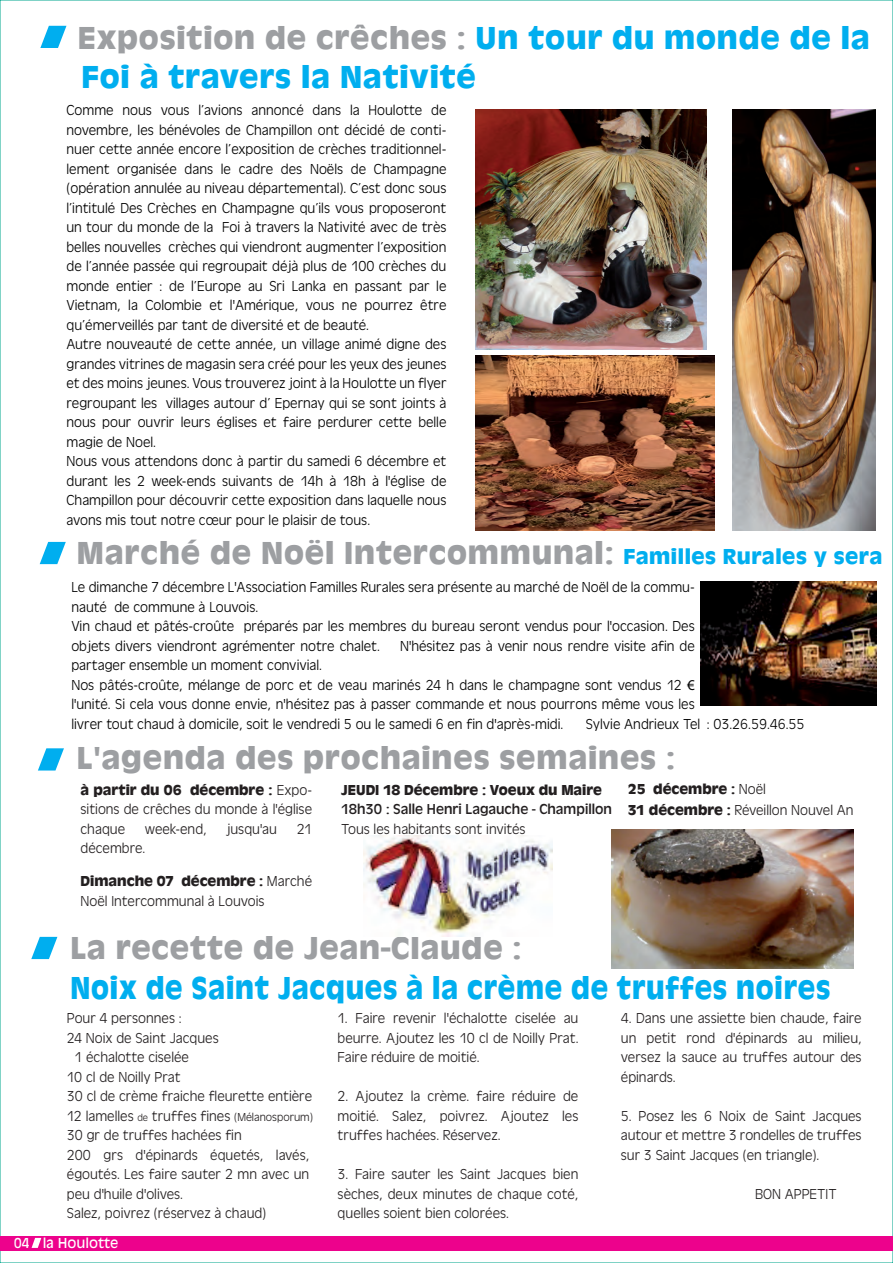
<style>
.page{position:relative;width:893px;height:1263px;background:#fff}
.page>*{position:absolute;margin:0;border:0;box-sizing:border-box;transform-origin:0 0}
.t1{font:700 33px "Antique Olive T";letter-spacing:.025em;color:#9d9fa2}
.t2{font:700 33px/39.6px "Antique Olive T";letter-spacing:.025em;color:#00aeef;scale:.9 1}
.t3{font:700 33px/39.6px "Antique Olive T";letter-spacing:.025em;color:#00aeef}
.t4{font:300 15px/19.5px "Antique Olive T";color:#000}
.t5{font:300 15px/19.5px "Antique Olive T";color:#231f20;text-align:justify}
.t6{font:15px/19.5px "Antique Olive T";color:#231f20}
.t7{font:700 15px/21px "Antique Olive T";color:#231f20}
.t8{font:13.5px "Antique Olive";color:#fff}
.s1{color:#9d9fa2}
.s2{font-size:22.5px;color:#00aeef}
.s3{font-family:"Myriad Pro";font-weight:400}
.s4{font-weight:300}
.s5{font-weight:700}
.s6{font-size:10.5px}
.s7{font-size:12px}
</style>
<div class="page">
<svg style="left:40px;top:26px;width:26px;height:22px"></svg>
<svg style="left:31px;top:937px;width:26px;height:22px"></svg>
<svg style="left:38px;top:748px;width:26px;height:22px"></svg>
<svg style="left:40px;top:542px;width:26px;height:22px"></svg>
<img style="left:732px;top:110px;width:143px;height:421px">
<img style="left:475px;top:109px;width:232px;height:240px">
<img style="left:475px;top:356px;width:240px;height:175px">
<img style="left:701px;top:581px;width:175px;height:124px">
<img style="left:611px;top:830px;width:242px;height:139px">
<div style="left:0;top:1236px;width:893px;height:15px;background:#ed028c"></div>
<svg style="left:32px;top:1238px;width:9px;height:10px"></svg>
<img style="left:364px;top:836px;width:189px;height:100px">
<p class="t3" style="left:78px;top:17px;width:793px"><span class="s1">Exposition de crêches :</span> Un tour du monde de la<br>Foi à travers la Nativité</p>
<p class="t4" style="left:66px;top:100px;width:382px">Comme nous vous l’avions annoncé dans la Houlotte de novembre, les bénévoles de Champillon ont décidé de conti&shy;nuer cette année encore l’exposition de crèches traditionnel&shy;lement organisée dans le cadre des Noëls de Champagne (opération annulée au niveau départemental). C’est donc sous l’intitulé Des Crèches en Champagne qu’ils vous proposeront un tour du monde de la Foi à travers la Nativité avec de très belles nouvelles crèches qui viendront augmenter l’exposition de l’année passée qui regroupait déjà plus de 100 crèches du monde entier : de l’Europe au Sri Lanka en passant par le Vietnam, la Colombie et l'Amérique, vous ne pourrez être qu’émerveillés par tant de diversité et de beauté.<br>Autre nouveauté de cette année, un village animé digne des grandes vitrines de magasin sera créé pour les yeux des jeunes et des moins jeunes. Vous trouverez joint à la Houlotte un flyer regroupant les villages autour d’ Epernay qui se sont joints à nous pour ouvrir leurs églises et faire perdurer cette belle magie de Noel.<br>Nous vous attendons donc à partir du samedi 6 décembre et durant les 2 week-ends suivants de 14h à 18h à l'église de Champillon pour découvrir cette exposition dans laquelle nous avons mis tout notre cœur pour le plaisir de tous.</p>
<p class="t1" style="left:77px;top:534px;width:807px">Marché de Noël Intercommunal: <span class="s2">Familles Rurales y sera</span></p>
<p class="t4" style="left:71px;top:577px;width:625px">Le dimanche 7 décembre L'Association Familles Rurales sera présente au marché de Noël de la commu&shy;nauté de commune à Louvois.<br>Vin chaud et pâtés-croûte préparés par les membres du bureau seront vendus pour l'occasion. Des objets divers viendront agrémenter notre chalet.</p>
<p class="t4" style="left:400px;top:636px;width:296px">N'hésitez pas à venir nous rendre visite afin de</p>
<p class="t4" style="left:71px;top:655px;width:625px">partager ensemble un moment convivial.<br>Nos pâtés-croûte, mélange de porc et de veau marinés 24 h dans le champagne sont vendus 12 <span class="s3">€ </span>l'unité. Si cela vous donne envie, n'hésitez pas à passer commande et nous pourrons même vous les livrer tout chaud à domicile, soit le vendredi 5 ou le samedi 6 en fin d'après-midi.</p>
<p class="t4" style="left:586px;top:714px;width:220px">Sylvie Andrieux Tel : 03.26.59.46.55</p>
<p class="t1" style="left:77px;top:739px;width:599px">L'agenda des prochaines semaines :</p>
<p class="t7" style="left:628px;top:778px;width:227px">25 décembre : <span class="s4">Noël<br></span>31 décembre : <span class="s4">Réveillon Nouvel An</span></p>
<p class="t5" style="left:81px;top:780px;width:233px"><span class="s5">à partir du 06 décembre :</span> Expo&shy;sitions de crêches du monde à l'église chaque</p>
<p class="t6" style="left:341px;top:780px;width:272px"><span class="s5">JEUDI 18 Décembre : Voeux du Maire<br></span>18h30 : Salle Henri Lagauche - Champillon<br><span class="s4">Tous les habitants sont invités</span></p>
<p class="t5" style="left:145px;top:819px;width:63px">week-end,</p>
<p class="t5" style="left:227px;top:819px;width:52px">jusqu'au</p>
<p class="t5" style="left:297px;top:819px;width:17px">21</p>
<p class="t5" style="left:81px;top:838px;width:66px">décembre.</p>
<p class="t5" style="left:81px;top:871px;width:233px"><span class="s5">Dimanche 07 décembre :</span> Marché<br>Noël Intercommunal à Louvois</p>
<p class="t2" style="left:70px;top:928px;width:846px"><span class="s1">La recette de Jean-Claude :<br></span>Noix de Saint Jacques à la crème de truffes noires</p>
<p class="t5" style="left:67px;top:1008px;width:116px">Pour 4 personnes :</p>
<p class="t5" style="left:67px;top:1028px;width:153px">24 Noix de Saint Jacques</p>
<p class="t5" style="left:74px;top:1047px;width:116px">1 échalotte ciselée</p>
<p class="t5" style="left:67px;top:1067px;width:115px">10 cl de Noilly Prat</p>
<p class="t5" style="left:67px;top:1086px;width:247px">30 cl de crème fraiche fleurette entière</p>
<p class="t5" style="left:67px;top:1106px;width:248px">12 lamelles <span class="s6">de</span> truffes fines <span class="s7">(Mélanosporum)</span></p>
<p class="t5" style="left:67px;top:1125px;width:176px">30 gr de truffes hachées fin</p>
<p class="t5" style="left:67px;top:1145px;width:244px">200 grs d'épinards équetés, lavés,</p>
<p class="t5" style="left:67px;top:1164px;width:244px">égoutés. Les faire sauter 2 mn avec un</p>
<p class="t5" style="left:67px;top:1184px;width:118px">peu d'huile d'olives.</p>
<p class="t5" style="left:67px;top:1203px;width:201px">Salez, poivrez (réservez à chaud)</p>
<p class="t8" style="left:14px;top:1235px;width:106px">04 la Houlotte</p>
<p class="t5" style="left:338px;top:1008px;width:242px">1. Faire revenir l'échalotte ciselée au beurre. Ajoutez les 10 cl de Noilly Prat.<br>Faire réduire de moitié.</p>
<p class="t5" style="left:338px;top:1086px;width:242px">2. Ajoutez la crème. faire réduire de moitié. Salez, poivrez. Ajoutez les truffes hachées. Réservez.</p>
<p class="t5" style="left:338px;top:1164px;width:242px">3. Faire sauter les Saint Jacques bien sèches, deux minutes de chaque coté, quelles soient bien colorées.</p>
<p class="t5" style="left:621px;top:1008px;width:242px">4. Dans une assiette bien chaude, faire un petit rond d'épinards au milieu, versez la sauce au truffes autour des épinards.</p>
<p class="t5" style="left:621px;top:1106px;width:242px">5. Posez les 6 Noix de Saint Jacques autour et mettre 3 rondelles de truffes sur 3 Saint Jacques (en triangle).</p>
<p class="t5" style="left:755px;top:1184px;width:83px">BON APPETIT</p>
</div>
